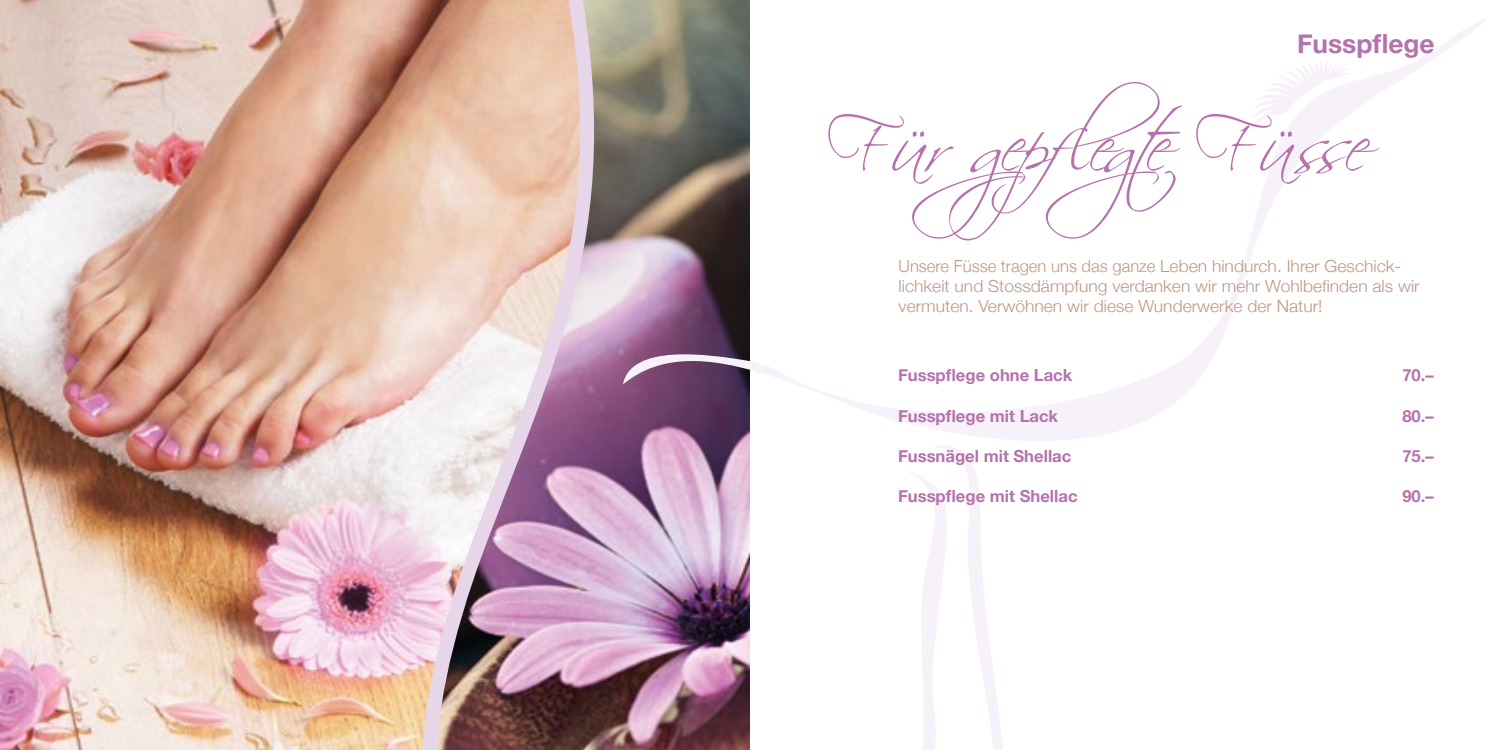
<style>
.page{position:relative;width:1499px;height:750px;background:#fff}
.page>*{position:absolute;margin:0;border:0;box-sizing:border-box;transform-origin:0 0}
.t1{font:73.5px "Scriptina";letter-spacing:-.145em;color:#b572ad}
.t2{font:700 26.25px "Helvetica Neue";color:#b572ad}
.t3{font:300 16.62px/20.1px "Helvetica Neue";color:#be9884}
.t4{font:700 16.62px "Helvetica Neue";color:#b572ad}
</style>
<div class="page">
<img style="left:630px;top:0;width:119px;height:749px">
<img style="left:0;top:0;width:630px;height:749px">
<svg style="left:623px;top:17px;width:863px;height:436px"></svg>
<svg style="left:856px;top:438px;width:169px;height:311px"></svg>
<h2 class="t2" style="left:1296px;top:23px;width:139px">Fusspflege</h2>
<h1 class="t1" style="left:827px;top:102px;width:544px">F ü r gepflegte F ü sse</h1>
<p class="t3" style="left:898px;top:254px;width:522px">Unsere Füsse tragen uns das ganze Leben hindurch. Ihrer Geschick&shy;lichkeit und Stossdämpfung verdanken wir mehr Wohlbefinden als wir vermuten. Verwöhnen wir diese Wunderwerke der Natur!</p>
<p class="t4" style="left:898px;top:362px;width:176px">Fusspflege ohne Lack</p>
<p class="t4" style="left:1402px;top:362px;width:33px">70.–</p>
<p class="t4" style="left:898px;top:402px;width:162px">Fusspflege mit Lack</p>
<p class="t4" style="left:1402px;top:402px;width:33px">80.–</p>
<p class="t4" style="left:898px;top:442px;width:175px">Fussnägel mit Shellac</p>
<p class="t4" style="left:1402px;top:442px;width:33px">75.–</p>
<p class="t4" style="left:898px;top:483px;width:181px">Fusspflege mit Shellac</p>
<p class="t4" style="left:1402px;top:483px;width:33px">90.–</p>
</div>
